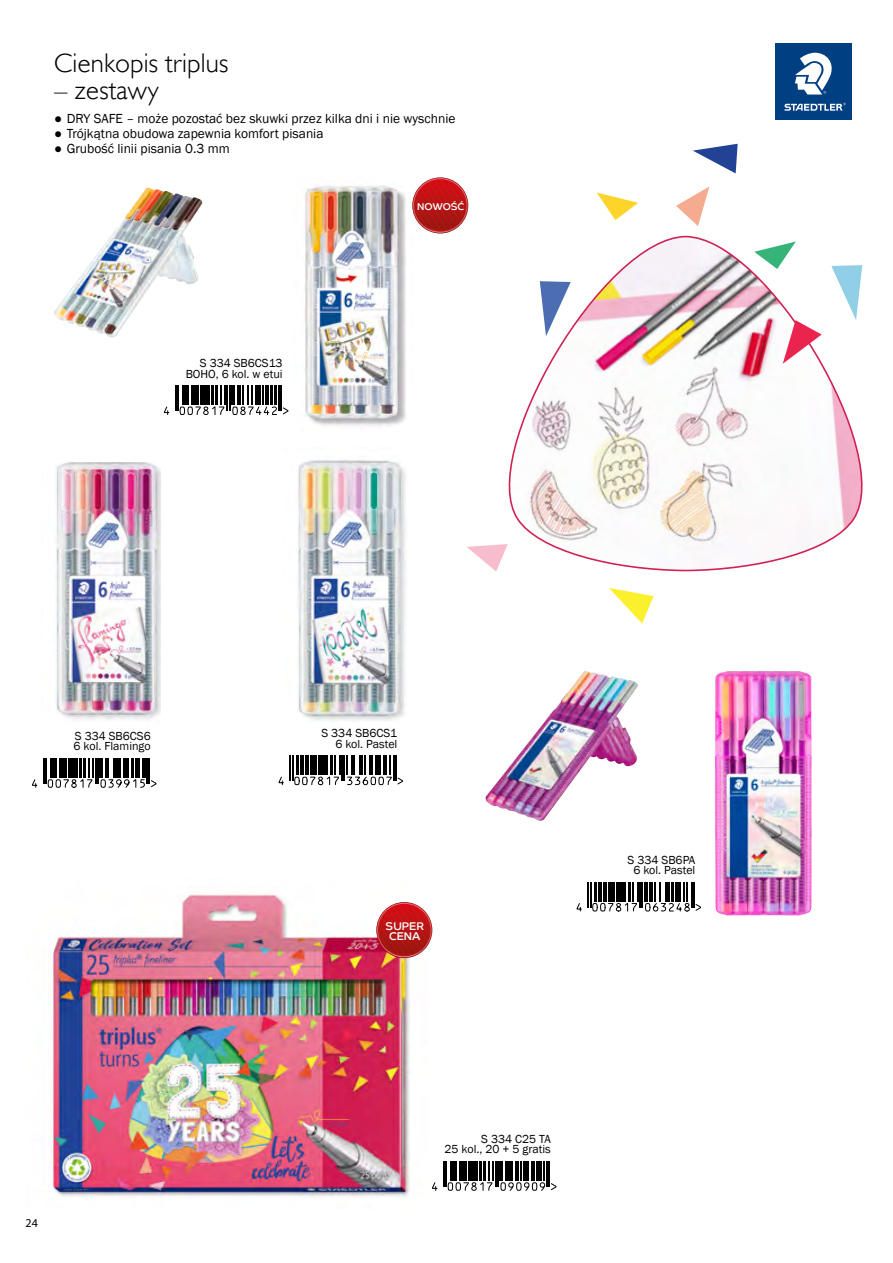
<style>
.page{position:relative;width:893px;height:1263px;background:#fff}
.page>*{position:absolute;margin:0;border:0;box-sizing:border-box;transform-origin:0 0}
.t1{font:27px "Humanst 521 Lt EU";letter-spacing:.01em;color:#000}
.t2{font:13.5px "Franklin Gothic";color:#000}
.t3{font:12px/10.5px "Franklin Gothic";color:#000;text-align:right}
.t4{font:12px "Myriad Pro";color:#000}
.t5{font:11.25px/10.5px "Co Headline Corp";color:#fff;text-align:center}
.t6{font:9.9px "Co Headline Corp";color:#fff}
</style>
<div class="page">
<img style="left:51px;top:894px;width:364px;height:303px">
<svg style="left:164px;top:406px;width:5px;height:9px"></svg>
<svg style="left:175px;top:386px;width:113px;height:29px"></svg>
<img style="left:304px;top:185px;width:110px;height:241px">
<img style="left:54px;top:187px;width:149px;height:151px">
<svg style="left:508px;top:235px;width:355px;height:336px"></svg>
<svg style="left:540px;top:281px;width:31px;height:55px"></svg>
<svg style="left:831px;top:265px;width:31px;height:55px"></svg>
<svg style="left:783px;top:320px;width:39px;height:44px"></svg>
<svg style="left:609px;top:588px;width:45px;height:35px"></svg>
<svg style="left:693px;top:144px;width:45px;height:29px"></svg>
<svg style="left:467px;top:544px;width:41px;height:27px"></svg>
<svg style="left:676px;top:187px;width:33px;height:39px"></svg>
<svg style="left:754px;top:241px;width:42px;height:28px"></svg>
<svg style="left:597px;top:192px;width:41px;height:28px"></svg>
<svg style="left:376px;top:902px;width:56px;height:56px"></svg>
<svg style="left:378px;top:904px;width:52px;height:52px"></svg>
<svg style="left:377px;top:903px;width:54px;height:54px;background:#b91818"></svg>
<img style="left:56px;top:462px;width:105px;height:258px">
<svg style="left:32px;top:758px;width:125px;height:30px"></svg>
<svg style="left:576px;top:882px;width:126px;height:30px"></svg>
<img style="left:297px;top:460px;width:109px;height:261px">
<svg style="left:278px;top:755px;width:125px;height:31px"></svg>
<img style="left:485px;top:671px;width:153px;height:150px">
<img style="left:715px;top:671px;width:97px;height:244px">
<svg style="left:414px;top:179px;width:52px;height:53px"></svg>
<svg style="left:413px;top:179px;width:54px;height:54px;background:#b91717"></svg>
<svg style="left:432px;top:1182px;width:5px;height:9px"></svg>
<svg style="left:443px;top:1161px;width:113px;height:30px"></svg>
<div style="left:775px;top:43px;width:77px;height:77px;background:#003f82"></div>
<svg style="left:795px;top:52px;width:37px;height:43px"></svg>
<svg style="left:785px;top:103px;width:61px;height:8px"></svg>
<h1 class="t1" style="left:54px;top:47px;width:176px">Cienkopis triplus</h1>
<h1 class="t1" style="left:54px;top:74px;width:106px">– zestawy</h1>
<p class="t2" style="left:54px;top:110px;width:403px">● DRY SAFE – może pozostać bez skuwki przez kilka dni i nie wyschnie</p>
<p class="t2" style="left:54px;top:125px;width:271px">● Trójkątna obudowa zapewnia komfort pisania</p>
<p class="t2" style="left:54px;top:140px;width:177px">● Grubość linii pisania 0.3 mm</p>
<p class="t3" style="left:186px;top:358px;width:99px">S 334 SB6CS13<br>BOHO, 6 kol. w etui</p>
<p class="t6" style="left:417px;top:200px;width:48px">NOWOŚĆ</p>
<p class="t3" style="left:74px;top:731px;width:79px;text-align:left">S 334 SB6CS6<br>6 kol. Flamingo</p>
<p class="t4" style="left:26px;top:1216px;width:14px">24</p>
<p class="t3" style="left:321px;top:728px;width:77px">S 334 SB6CS1<br>6 kol. Pastel</p>
<p class="t5" style="left:386px;top:921px;width:40px">SUPER<br>CENA</p>
<p class="t3" style="left:628px;top:854px;width:69px;text-align:center">S 334 SB6PA<br>6 kol. Pastel</p>
<p class="t3" style="left:445px;top:1134px;width:108px">S 334 C25 TA<br>25 kol., 20 + 5 gratis</p>
</div>
